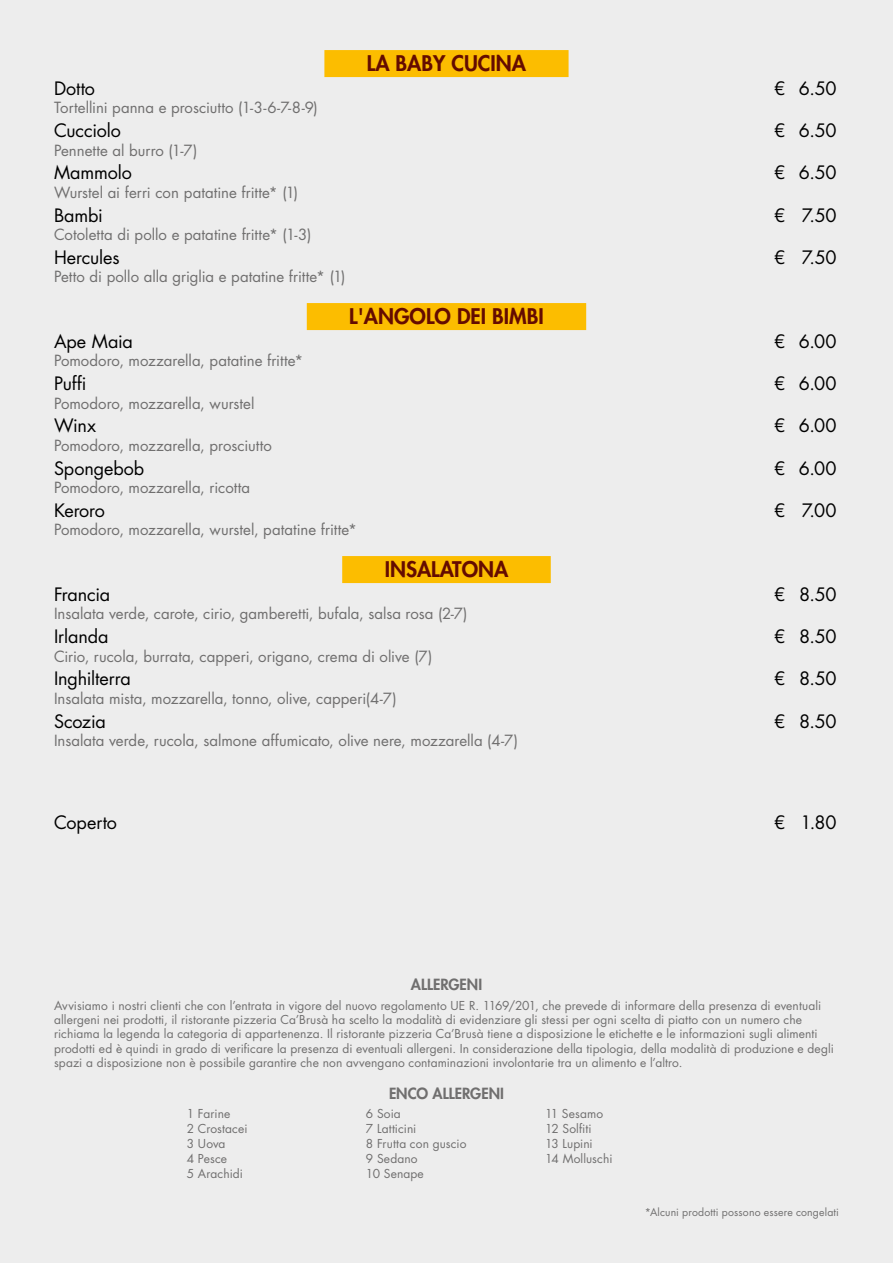
<style>
.page{position:relative;width:893px;height:1263px;background:#ededed}
.page>*{position:absolute;margin:0;border:0;box-sizing:border-box;transform-origin:0 0}
.t1{font:800 21px "Futura Std";color:#640c00}
.t2{font:18px "Futura Std";letter-spacing:-.005em;color:#000}
.t3{font:15px "Futura Std";color:#706f6f}
.t4{font:800 15px "Futura Std";color:#706f6f}
.t5{font:12px/14.9px "Futura Std";letter-spacing:.01em;color:#706f6f}
.t6{font:10.5px "Futura Std";letter-spacing:.015em;color:#706f6f}
</style>
<div class="page">
<div style="left:324px;top:50px;width:245px;height:27px;background:#fcbd00"></div>
<div style="left:307px;top:303px;width:279px;height:27px;background:#fcbd00"></div>
<div style="left:342px;top:556px;width:209px;height:27px;background:#fcbd00"></div>
<h1 class="t1" style="left:367px;top:50px;width:161px">LA BABY CUCINA</h1>
<h2 class="t2" style="left:54px;top:77px;width:43px">Dotto</h2>
<h2 class="t2" style="left:774px;top:77px;width:64px">€ 6.50</h2>
<p class="t3" style="left:54px;top:98px;width:265px">Tortellini panna e prosciutto (1-3-6-7-8-9)</p>
<h2 class="t2" style="left:54px;top:119px;width:68px">Cucciolo</h2>
<h2 class="t2" style="left:774px;top:119px;width:64px">€ 6.50</h2>
<p class="t3" style="left:54px;top:141px;width:145px">Pennette al burro (1-7)</p>
<h2 class="t2" style="left:54px;top:161px;width:79px">Mammolo</h2>
<h2 class="t2" style="left:774px;top:161px;width:64px">€ 6.50</h2>
<p class="t3" style="left:54px;top:183px;width:246px">Wurstel ai ferri con patatine fritte* (1)</p>
<h2 class="t2" style="left:54px;top:203px;width:50px">Bambi</h2>
<h2 class="t2" style="left:774px;top:203px;width:64px">€ 7.50</h2>
<p class="t3" style="left:54px;top:225px;width:259px">Cotoletta di pollo e patatine fritte* (1-3)</p>
<h2 class="t2" style="left:54px;top:246px;width:67px">Hercules</h2>
<h2 class="t2" style="left:774px;top:246px;width:64px">€ 7.50</h2>
<p class="t3" style="left:54px;top:267px;width:293px">Petto di pollo alla griglia e patatine fritte* (1)</p>
<h1 class="t1" style="left:349px;top:303px;width:196px">L'ANGOLO DEI BIMBI</h1>
<h2 class="t2" style="left:54px;top:330px;width:80px">Ape Maia</h2>
<h2 class="t2" style="left:774px;top:330px;width:64px">€ 6.00</h2>
<p class="t3" style="left:54px;top:351px;width:251px">Pomodoro, mozzarella, patatine fritte*</p>
<h2 class="t2" style="left:54px;top:372px;width:34px">Puffi</h2>
<h2 class="t2" style="left:774px;top:372px;width:64px">€ 6.00</h2>
<p class="t3" style="left:54px;top:394px;width:202px">Pomodoro, mozzarella, wurstel</p>
<h2 class="t2" style="left:54px;top:414px;width:44px">Winx</h2>
<h2 class="t2" style="left:774px;top:414px;width:64px">€ 6.00</h2>
<p class="t3" style="left:54px;top:436px;width:220px">Pomodoro, mozzarella, prosciutto</p>
<h2 class="t2" style="left:54px;top:456px;width:92px">Spongebob</h2>
<h2 class="t2" style="left:774px;top:456px;width:64px">€ 6.00</h2>
<p class="t3" style="left:54px;top:478px;width:198px">Pomodoro, mozzarella, ricotta</p>
<h2 class="t2" style="left:54px;top:499px;width:52px">Keroro</h2>
<h2 class="t2" style="left:774px;top:499px;width:64px">€ 7.00</h2>
<p class="t3" style="left:54px;top:520px;width:305px">Pomodoro, mozzarella, wurstel, patatine fritte*</p>
<h1 class="t1" style="left:385px;top:556px;width:125px">INSALATONA</h1>
<h2 class="t2" style="left:54px;top:583px;width:58px">Francia</h2>
<h2 class="t2" style="left:774px;top:583px;width:64px">€ 8.50</h2>
<p class="t3" style="left:54px;top:604px;width:415px">Insalata verde, carote, cirio, gamberetti, bufala, salsa rosa (2-7)</p>
<h2 class="t2" style="left:54px;top:625px;width:56px">Irlanda</h2>
<h2 class="t2" style="left:774px;top:625px;width:64px">€ 8.50</h2>
<p class="t3" style="left:54px;top:646px;width:380px">Cirio, rucola, burrata, capperi, origano, crema di olive (7)</p>
<h2 class="t2" style="left:54px;top:667px;width:78px">Inghilterra</h2>
<h2 class="t2" style="left:774px;top:667px;width:64px">€ 8.50</h2>
<p class="t3" style="left:54px;top:689px;width:344px">Insalata mista, mozzarella, tonno, olive, capperi(4-7)</p>
<h2 class="t2" style="left:54px;top:709px;width:53px">Scozia</h2>
<h2 class="t2" style="left:774px;top:709px;width:64px">€ 8.50</h2>
<p class="t3" style="left:54px;top:731px;width:465px">Insalata verde, rucola, salmone affumicato, olive nere, mozzarella (4-7)</p>
<h2 class="t2" style="left:54px;top:810px;width:65px">Coperto</h2>
<h2 class="t2" style="left:774px;top:810px;width:64px">€ 1.80</h2>
<p class="t4" style="left:411px;top:975px;width:73px">ALLERGENI</p>
<p class="t5" style="left:54px;top:998px;width:781px;line-height:14.4px">Avvisiamo i nostri clienti che con l’entrata in vigore del nuovo regolamento UE R. 1169/201, che prevede di informare della presenza di eventuali allergeni nei prodotti, il ristorante pizzeria Ca’Brusà ha scelto la modalità di evidenziare gli stessi per ogni scelta di piatto con un numero che richiama la legenda la categoria di appartenenza. Il ristorante pizzeria Ca’Brusà tiene a disposizione le etichette e le informazioni sugli alimenti prodotti ed è quindi in grado di verificare la presenza di eventuali allergeni. In considerazione della tipologia, della modalità di produzione e degli spazi a disposizione non è possibile garantire che non avvengano contaminazioni involontarie tra un alimento e l’altro.</p>
<p class="t4" style="left:389px;top:1084px;width:116px">ENCO ALLERGENI</p>
<p class="t5" style="left:187px;top:1106px;width:62px">1 Farine<br>2 Crostacei<br>3 Uova<br>4 Pesce<br>5 Arachidi</p>
<p class="t5" style="left:366px;top:1106px;width:102px">6 Soia<br>7 Latticini<br>8 Frutta con guscio<br>9 Sedano<br>10 Senape</p>
<p class="t5" style="left:545px;top:1106px;width:69px">11 Sesamo<br>12 Solfiti<br>13 Lupini<br>14 Molluschi</p>
<p class="t6" style="left:645px;top:1206px;width:196px">*Alcuni prodotti possono essere congelati</p>
</div>
